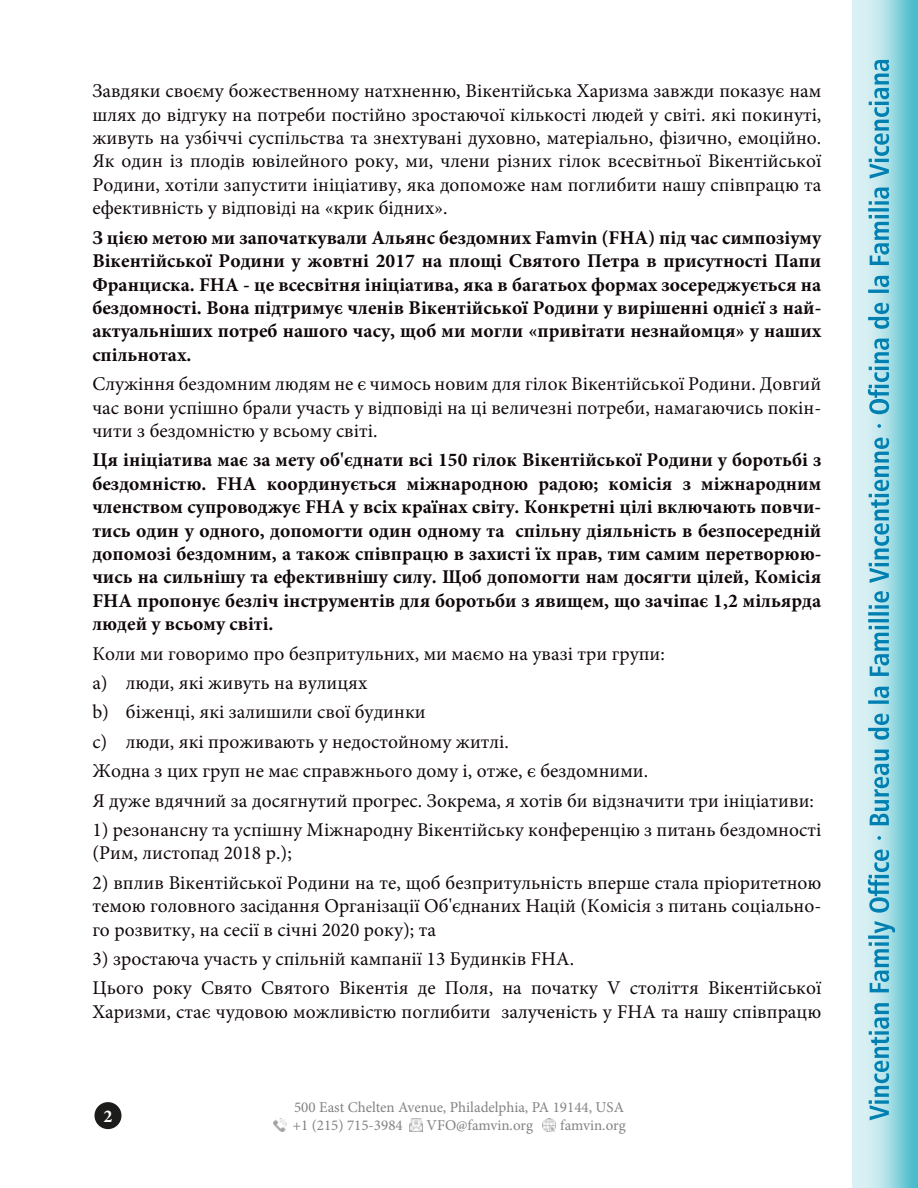
<style>
.page{position:relative;width:918px;height:1188px;background:#fff}
.page>*{position:absolute;margin:0;border:0;box-sizing:border-box;transform-origin:0 0}
.t1{font:19.5px/23.4px "Minion Pro";letter-spacing:.005em;color:#10070b;text-align:justify}
.t2{font:700 19.5px/23.4px "Minion Pro";letter-spacing:.005em;color:#10070b;text-align:justify}
.t3{font:700 18px "Minion Pro";color:#fff}
.t4{font:15px/18px "Minion Pro";color:#828283}
</style>
<div class="page">
<svg style="left:852px;top:0;width:66px;height:1188px;background:#9cdae2"></svg>
<svg style="left:868px;top:60px;width:27px;height:1060px;background:#88cadb"></svg>
<svg style="left:410px;top:1119px;width:12px;height:12px"></svg>
<svg style="left:543px;top:1119px;width:12px;height:12px"></svg>
<svg style="left:274px;top:1119px;width:12px;height:12px"></svg>
<div style="left:94px;top:1102px;width:28px;height:27px;background:#1c1c1a;border-radius:50%"></div>
<p class="t1" style="left:92px;top:79px;width:731px">Завдяки своєму божественному натхненню, Вікентійська Харизма завжди показує нам шлях до відгуку на потреби постійно зростаючої кількості людей у світі. які покинуті, живуть на узбіччі суспільства та знехтувані духовно, матеріально, фізично, емоційно.<br>Як один із плодів ювілейного року, ми, члени різних гілок всесвітньої Вікентійської Родини, хотіли запустити ініціативу, яка допоможе нам поглибити нашу співпрацю та ефективність у відповіді на «крик бідних».</p>
<p class="t2" style="left:92px;top:226px;width:731px">З цією метою ми започаткували Альянс бездомних Famvin (FHA) під час симпозіуму Вікентійської Родини у жовтні 2017 на площі Святого Петра в присутності Папи Франциска. FHA - це всесвітня ініціатива, яка в багатьох формах зосереджується на бездомності. Вона підтримує членів Вікентійської Родини у вирішенні однієї з най&shy;актуальніших потреб нашого часу, щоб ми могли «привітати незнайомця» у наших спільнотах.</p>
<p class="t1" style="left:92px;top:372px;width:731px">Служіння бездомним людям не є чимось новим для гілок Вікентійської Родини. Довгий час вони успішно брали участь у відповіді на ці величезні потреби, намагаючись покін&shy;чити з бездомністю у всьому світі.</p>
<p class="t2" style="left:92px;top:448px;width:731px">Ця ініціатива має за мету об'єднати всі 150 гілок Вікентійської Родини у боротьбі з бездомністю. FHA координується міжнародною радою; комісія з міжнародним членством супроводжує FHA у всіх країнах світу. Конкретні цілі включають повчи&shy;тись один у одного, допомогти один одному та спільну діяльність в безпосередній допомозі бездомним, а також співпрацю в захисті їх прав, тим самим перетворюю&shy;чись на сильнішу та ефективнішу силу. Щоб допомогти нам досягти цілей, Комісія FHA пропонує безліч інструментів для боротьби з явищем, що зачіпає 1,2 мільярда людей у всьому світі.</p>
<p class="t1" style="left:92px;top:639px;width:723px;line-height:29.4px;text-align:left">Коли ми говоримо про безпритульних, ми маємо на увазі три групи:<br>a) люди, які живуть на вулицях<br>b) біженці, які залишили свої будинки<br>c) люди, які проживають у недостойному житлі.<br>Жодна з цих груп не має справжнього дому і, отже, є бездомними.<br>Я дуже вдячний за досягнутий прогрес. Зокрема, я хотів би відзначити три ініціативи:</p>
<p class="t1" style="left:92px;top:818px;width:730px">1) резонансну та успішну Міжнародну Вікентійську конференцію з питань бездомності (Рим, листопад 2018 р.);</p>
<p class="t1" style="left:92px;top:871px;width:731px">2) вплив Вікентійської Родини на те, щоб безпритульність вперше стала пріоритетною темою головного засідання Організації Об'єднаних Націй (Комісія з питань соціально&shy;го розвитку, на сесії в січні 2020 року); та</p>
<p class="t1" style="left:92px;top:944px;width:730px;line-height:29.4px">3) зростаюча участь у спільній кампанії 13 Будинків FHA.<br>Цього року Свято Святого Вікентія де Поля, на початку V століття Вікентійської</p>
<p class="t1" style="left:92px;top:1000px;width:730px">Харизми, стає чудовою можливістю поглибити залученість у FHA та нашу співпрацю</p>
<p class="t3" style="left:103px;top:1104px;width:10px">2</p>
<p class="t4" style="left:292px;top:1098px;width:333px">500 East Chelten Avenue, Philadelphia, PA 19144, USA +1 (215) 715-3984</p>
<p class="t4" style="left:427px;top:1116px;width:108px">VFO@famvin.org</p>
<p class="t4" style="left:560px;top:1116px;width:67px">famvin.org</p>
</div>
